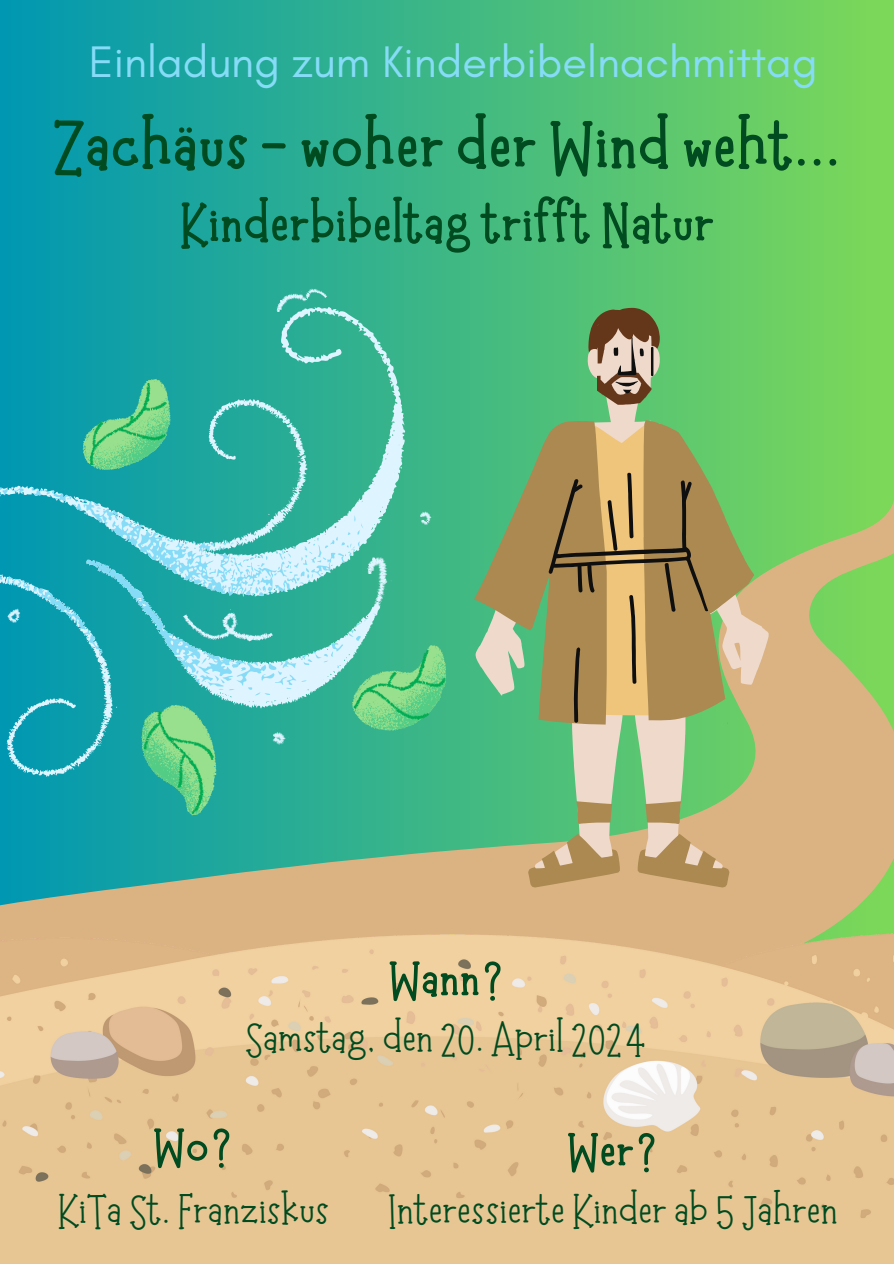
<style>
.page{position:relative;width:894px;height:1264px;background:#fff}
.page>*{position:absolute;margin:0;border:0;box-sizing:border-box;transform-origin:0 0}
.t1{font:700 73.5px "Moonlight";color:#004b20}
.t2{font:700 60px "Moonlight";color:#004b20}
.t3{font:700 52.5px "Moonlight";color:#004b20}
.t4{font:45px "Moonlight";color:#004b20}
.t5{font:45px "Glacial Indifference";color:#86dcf7}
</style>
<div class="page">
<div style="left:0;top:0;width:893px;height:1263px;background:linear-gradient(to right,#0097b2,#7dd858)"></div>
<svg style="left:0;top:476px;width:893px;height:457px;background:#95b484"></svg>
<svg style="left:0;top:307px;width:83px;height:470px;background:#139fb6"></svg>
<svg style="left:7px;top:288px;width:427px;height:458px;background:#1ca5a7"></svg>
<svg style="left:89px;top:383px;width:357px;height:431px;background:#46b9a4"></svg>
<svg style="left:474px;top:308px;width:294px;height:579px;background:#8aab70"></svg>
<img style="left:0;top:933px;width:893px;height:330px">
<p class="t5" style="left:89px;top:34px;width:730px">Einladung zum Kinderbibelnachmittag</p>
<p class="t1" style="left:53px;top:106px;width:789px">Zachäus - woher der Wind weht...</p>
<p class="t2" style="left:179px;top:191px;width:536px">Kinderbibeltag trifft Natur</p>
<h1 class="t3" style="left:388px;top:951px;width:118px">Wann?</h1>
<p class="t4" style="left:245px;top:1014px;width:405px">Samstag, den 20. April 2024</p>
<p class="t3" style="left:153px;top:1117px;width:83px">Wo?</p>
<p class="t4" style="left:58px;top:1185px;width:273px">KiTa St. Franziskus</p>
<p class="t3" style="left:566px;top:1122px;width:94px">Wer?</p>
<p class="t4" style="left:388px;top:1185px;width:451px">Interessierte Kinder ab 5 Jahren</p>
</div>
